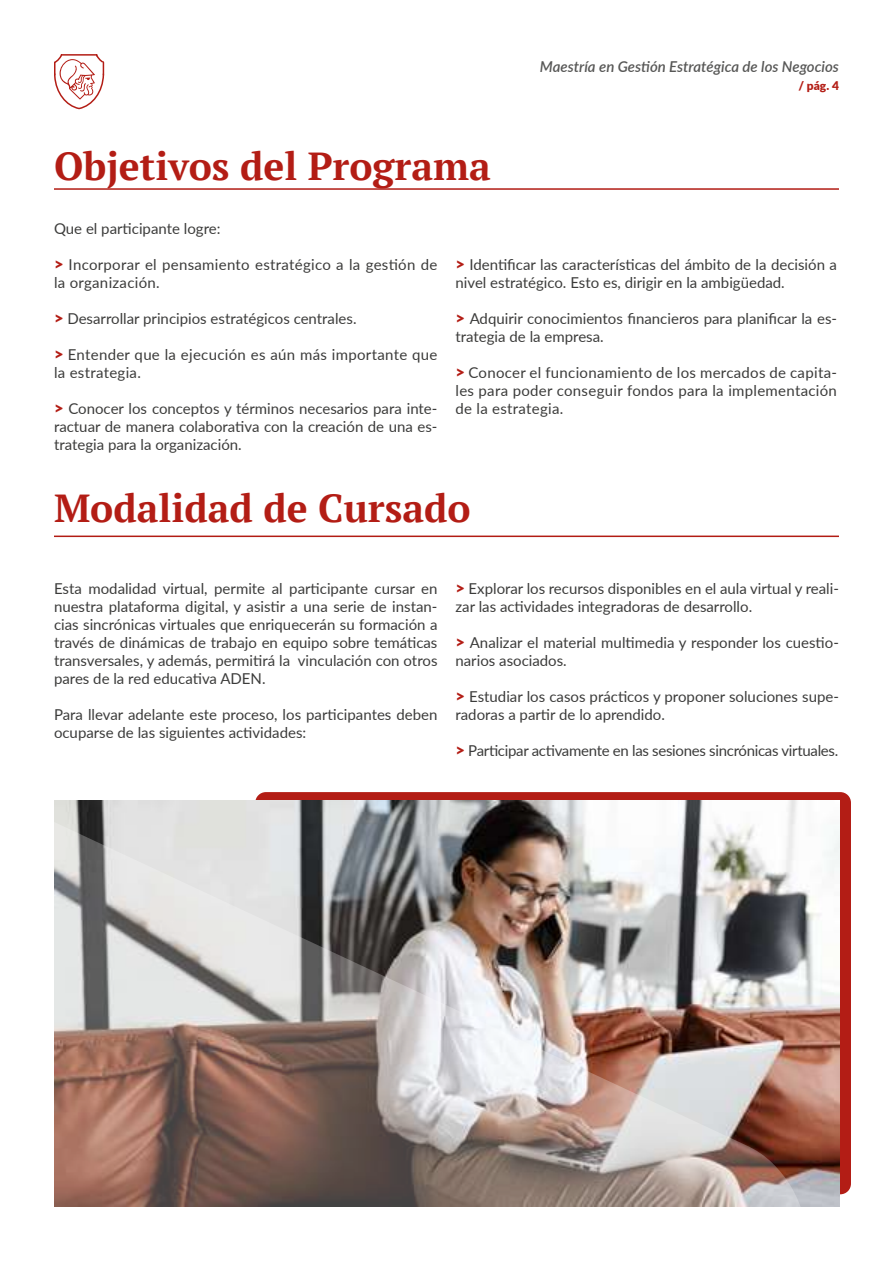
<style>
.page{position:relative;width:893px;height:1263px;background:#fff}
.page>*{position:absolute;margin:0;border:0;box-sizing:border-box;transform-origin:0 0}
.t1{font:700 39px "PT Serif";color:#b31d15}
.t2{font:15px/18px "Lato";color:#3c3c3b}
.t3{font:15px/18px "Lato";letter-spacing:.02em;color:#3c3c3b}
.t4{font:15px "Lato";letter-spacing:-.02em;color:#3c3c3b}
.t5{font:italic 600 15px "Lato";color:#575756}
.t6{font:900 12px "Lato";color:#b31d15}
.s1{font-weight:900;font-size:16.5px;color:#b31d15}
</style>
<div class="page">
<svg style="left:54px;top:54px;width:51px;height:56px"></svg>
<div style="left:255px;top:792px;width:596px;height:402px;background:#b31d15;border-radius:11px"></div>
<img style="left:54px;top:801px;width:785px;height:405px">
<img style="left:54px;top:820px;width:753px;height:387px">
<hr style="left:54px;top:188px;width:785px;height:2px;background:#b21c14">
<hr style="left:54px;top:536px;width:785px;height:1px;background:#b21c14">
<h1 class="t1" style="left:54px;top:141px;width:438px">Objetivos del Programa</h1>
<p class="t5" style="left:540px;top:56px;width:301px">Maestría en Gestión Estratégica de los Negocios</p>
<p class="t6" style="left:798px;top:77px;width:42px">/ pág. 4</p>
<p class="t2" style="left:54px;top:219px;width:168px">Que el participante logre:</p>
<p class="t3" style="left:54px;top:255px;width:385px"><span class="s1">&gt;</span> Incorporar el pensamiento estratégico a la gestión de la organización.</p>
<p class="t2" style="left:54px;top:309px;width:304px"><span class="s1">&gt;</span> Desarrollar principios estratégicos centrales.</p>
<p class="t3" style="left:54px;top:345px;width:385px"><span class="s1">&gt;</span> Entender que la ejecución es aún más importante que la estrategia.</p>
<p class="t2" style="left:54px;top:399px;width:385px;text-align:justify"><span class="s1">&gt;</span> Conocer los conceptos y términos necesarios para inte&shy;ractuar de manera colaborativa con la creación de una es&shy;trategia para la organización.</p>
<p class="t2" style="left:455px;top:255px;width:383px"><span class="s1">&gt;</span> Identificar las características del ámbito de la decisión a nivel estratégico. Esto es, dirigir en la ambigüedad.</p>
<p class="t2" style="left:455px;top:309px;width:383px"><span class="s1">&gt;</span> Adquirir conocimientos financieros para planificar la es&shy;trategia de la empresa.</p>
<p class="t2" style="left:455px;top:363px;width:383px;text-align:justify"><span class="s1">&gt;</span> Conocer el funcionamiento de los mercados de capita&shy;les para poder conseguir fondos para la implementación de la estrategia.</p>
<h1 class="t1" style="left:54px;top:483px;width:418px">Modalidad de Cursado</h1>
<p class="t2" style="left:54px;top:579px;width:385px;text-align:justify">Esta modalidad virtual, permite al participante cursar en nuestra plataforma digital, y asistir a una serie de instan&shy;cias sincrónicas virtuales que enriquecerán su formación a través de dinámicas de trabajo en equipo sobre temáticas transversales, y además, permitirá la vinculación con otros pares de la red educativa ADEN.</p>
<p class="t2" style="left:54px;top:705px;width:385px">Para llevar adelante este proceso, los participantes deben ocuparse de las siguientes actividades:</p>
<p class="t2" style="left:455px;top:579px;width:385px"><span class="s1">&gt;</span> Explorar los recursos disponibles en el aula virtual y reali&shy;zar las actividades integradoras de desarrollo.</p>
<p class="t2" style="left:455px;top:633px;width:385px"><span class="s1">&gt;</span> Analizar el material multimedia y responder los cuestio&shy;narios asociados.</p>
<p class="t2" style="left:455px;top:687px;width:385px"><span class="s1">&gt;</span> Estudiar los casos prácticos y proponer soluciones supe&shy;radoras a partir de lo aprendido.</p>
<p class="t4" style="left:455px;top:740px;width:384px"><span class="s1">&gt;</span> Participar activamente en las sesiones sincrónicas virtuales.</p>
</div>
